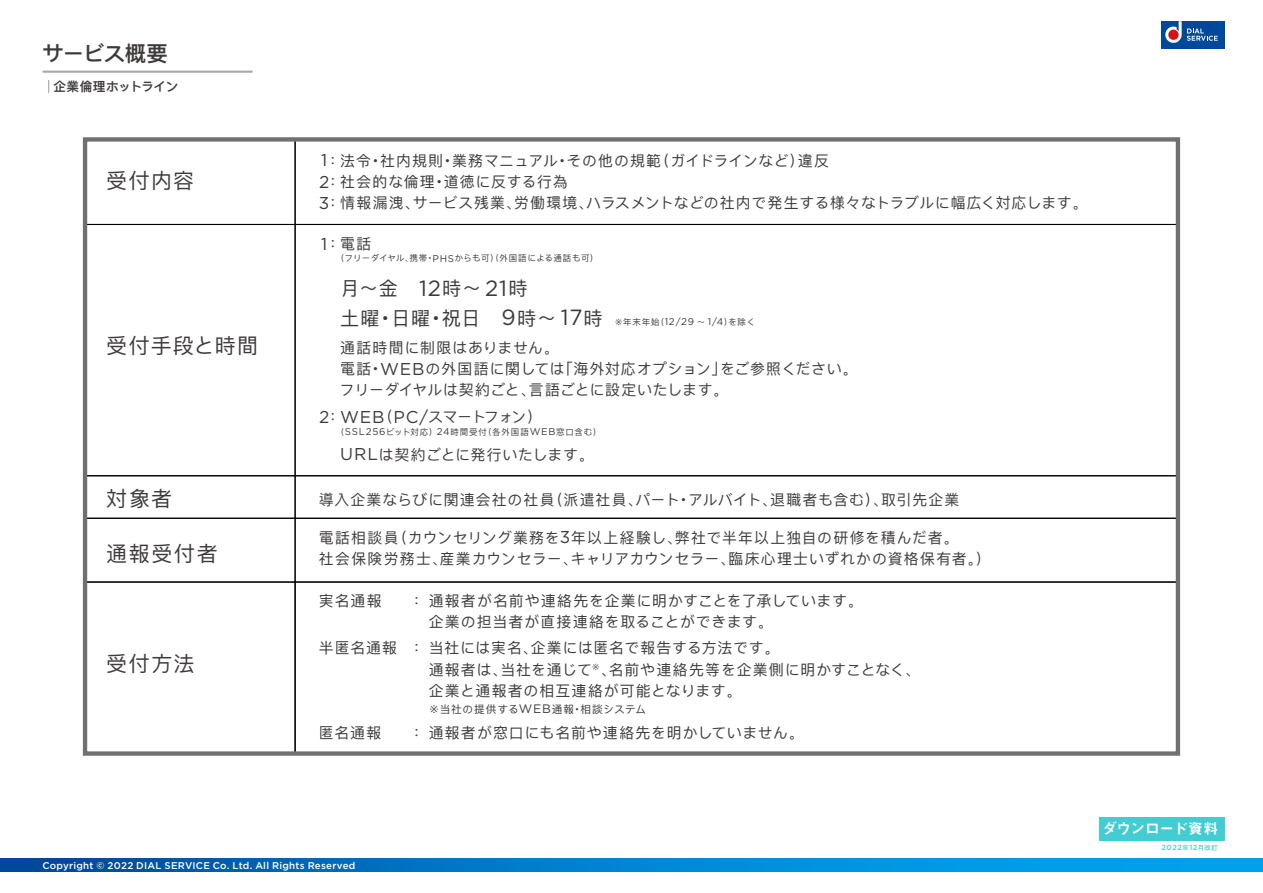
<style>
.page{position:relative;width:1263px;height:893px;background:#fff}
.page>*{position:absolute;margin:0;border:0;box-sizing:border-box;transform-origin:0 0}
.t1{font:600 21.3px "DF King Gothic JP13 N";letter-spacing:-.02em;color:#3e3a39}
.t2{font:21px "DF King Gothic JP13 N";letter-spacing:.07em;color:#3e3a39}
.t3{font:21px "DF King Gothic JP13 N";letter-spacing:.045em;color:#3e3a39}
.t4{font:19.2px/29.7px "DF King Gothic JP13 N";color:#3e3a39}
.t5{font:17.1px/21.3px "Gotham";color:#3e3a39}
.t6{font:14.85px/21.3px "DF King Gothic JP13 N";letter-spacing:.05em;color:#3e3a39}
.t7{font:14.85px/21.3px "DF King Gothic JP13 N";letter-spacing:.055em;color:#3d3a39}
.t8{font:14.85px "DF King Gothic JP13 N";letter-spacing:-.075em;color:#3e3a39}
.t9{font:14.85px "Midashi Go Pro MB31";letter-spacing:-.025em;color:#fff}
.t10{font:600 12.75px "DF King Gothic JP13 N";letter-spacing:-.02em;color:#3e3a39}
.t11{font:10.65px "DF King Gothic JP13 N";letter-spacing:.075em;color:#3d3a39}
.t12{font:500 9.75px "Gotham";letter-spacing:.025em;color:#fff}
.t13{font:8.55px "DF King Gothic JP13 N";letter-spacing:.075em;color:#3e3a39}
.t14{font:8.55px "DF King Gothic JP13 N";letter-spacing:.045em;color:#3e3a39}
.t15{font:500 7.35px "Gotham";letter-spacing:.07em;color:#43cdd2}
.s1{font-weight:100}
.s2{font-family:"Gotham";font-size:9.75px}
.s3{font-family:"DF King Gothic JP13 N";font-size:14.85px}
.s4{font-family:"Gotham";font-size:22.05px}
.s5{font-family:"Gotham";font-size:17.1px}
.s6{font-family:"Gotham";font-size:12.15px}
.s7{font-family:"DF King Gothic JP13 N";font-weight:600;font-size:6.45px}
</style>
<div class="page">
<div style="left:1161px;top:21px;width:64px;height:28px;background:#00489a"></div>
<svg style="left:1165px;top:21px;width:16px;height:22px"></svg>
<svg style="left:1187px;top:29px;width:31px;height:12px"></svg>
<svg style="left:0;top:859px;width:1263px;height:13px;background:#007ecc"></svg>
<div style="left:1099px;top:817px;width:126px;height:23px;background:#43cdd2"></div>
<hr style="left:43px;top:71px;width:210px;height:2px;background:#aba7a9">
<div style="left:85px;top:475px;width:211px;height:44px;border:1px solid #060001"></div>
<div style="left:295px;top:475px;width:883px;height:44px;border:1px solid #060001"></div>
<div style="left:85px;top:518px;width:211px;height:65px;border:1px solid #060001"></div>
<div style="left:295px;top:518px;width:883px;height:65px;border:1px solid #060001"></div>
<div style="left:83px;top:137px;width:1097px;height:619px;border:4px solid #717071"></div>
<h1 class="t1" style="left:43px;top:36px;width:127px">サービス概要</h1>
<p class="t10" style="left:43px;top:76px;width:138px"><span class="s1">｜</span>企業倫理ホットライン</p>
<h2 class="t2" style="left:106px;top:163px;width:89px">受付内容</h2>
<h2 class="t3" style="left:106px;top:328px;width:153px">受付手段と時間</h2>
<p class="t6" style="left:325px;top:148px;width:763px">：法令・社内規則・業務マニュアル・その他の規範（ガイドラインなど）違反<br>：社会的な倫理・道徳に反する行為<br>：情報漏洩、サービス残業、労働環境、ハラスメントなどの社内で発生する様々なトラブルに幅広く対応します。</p>
<p class="t5" style="left:319px;top:149px;width:12px">1<br>2<br>3</p>
<p class="t6" style="left:340px;top:231px;width:33px">電話</p>
<p class="t14" style="left:336px;top:251px;width:264px">（フリーダイヤル、携帯・<span class="s2">PHS</span>からも可）（外国語による通話も可）</p>
<p class="t5" style="left:321px;top:233px;width:21px">1<span class="s3">：</span></p>
<p class="t4" style="left:340px;top:271px;width:264px">月～金　<span class="s4">12</span>時～ <span class="s4">21</span>時<br>土曜・日曜・祝日　<span class="s4">9</span>時～ <span class="s4">17</span>時</p>
<p class="t13" style="left:614px;top:315px;width:151px">※年末年始（<span class="s2">12/29</span> ～ <span class="s2">1/4</span>）を除く　</p>
<p class="t6" style="left:340px;top:335px;width:518px">通話時間に制限はありません。<br>電話・<span class="s5">WEB</span>の外国語に関しては「海外対応オプション」をご参照ください。フリーダイヤルは契約ごと、言語ごとに設定いたします。</p>
<p class="t8" style="left:340px;top:405px;width:203px"><span class="s5">WEB</span>（<span class="s5">PC/</span>スマートフォン）</p>
<p class="t13" style="left:336px;top:425px;width:267px">（<span class="s2">SSL256</span>ビット対応）<span class="s2">24</span>時間受付（各外国語<span class="s2">WEB</span>窓口含む）</p>
<p class="t5" style="left:319px;top:406px;width:23px">2<span class="s3">：</span></p>
<p class="t6" style="left:340px;top:442px;width:255px"><span class="s5">URL</span>は契約ごとに発行いたします。</p>
<h2 class="t2" style="left:106px;top:482px;width:67px">対象者</h2>
<p class="t6" style="left:319px;top:487px;width:642px">導入企業ならびに関連会社の社員（派遣社員、パート・アルバイト、退職者も含む）、取引先企業</p>
<h2 class="t2" style="left:106px;top:536px;width:113px">通報受付者</h2>
<p class="t6" style="left:319px;top:525px;width:673px">電話相談員（カウンセリング業務を<span class="s5">3</span>年以上経験し、弊社で半年以上独自の研修を積んだ者。<br>社会保険労務士、産業カウンセラー、キャリアカウンセラー、臨床心理士いずれかの資格保有者。）</p>
<h2 class="t2" style="left:106px;top:646px;width:90px">受付方法</h2>
<p class="t7" style="left:319px;top:588px;width:64px">実名通報</p>
<p class="t7" style="left:319px;top:635px;width:80px">半匿名通報</p>
<p class="t7" style="left:319px;top:720px;width:64px">匿名通報</p>
<p class="t7" style="left:429px;top:588px;width:435px;text-indent:-19px">：通報者が名前や連絡先を企業に明かすことを了承しています。企業の担当者が直接連絡を取ることができます。</p>
<p class="t7" style="left:429px;top:636px;width:493px;text-indent:-19px">：当社には実名、企業には匿名で報告する方法です。<br>通報者は、当社を通じて<sup>※</sup>、名前や連絡先等を企業側に明かすことなく、企業と通報者の相互連絡が可能となります。</p>
<p class="t11" style="left:429px;top:700px;width:219px">※当社の提供する<span class="s6">WEB</span>通報・相談システム</p>
<p class="t7" style="left:409px;top:720px;width:396px">：通報者が窓口にも名前や連絡先を明かしていません。</p>
<p class="t12" style="left:43px;top:859px;width:314px">Copyright © 2022 DIAL SERVICE Co. Ltd. All Rights Reserved</p>
<p class="t9" style="left:1102px;top:817px;width:118px">ダウンロード資料</p>
<p class="t15" style="left:1161px;top:842px;width:58px">2022<span class="s7">年</span>12<span class="s7">月改訂</span></p>
</div>
